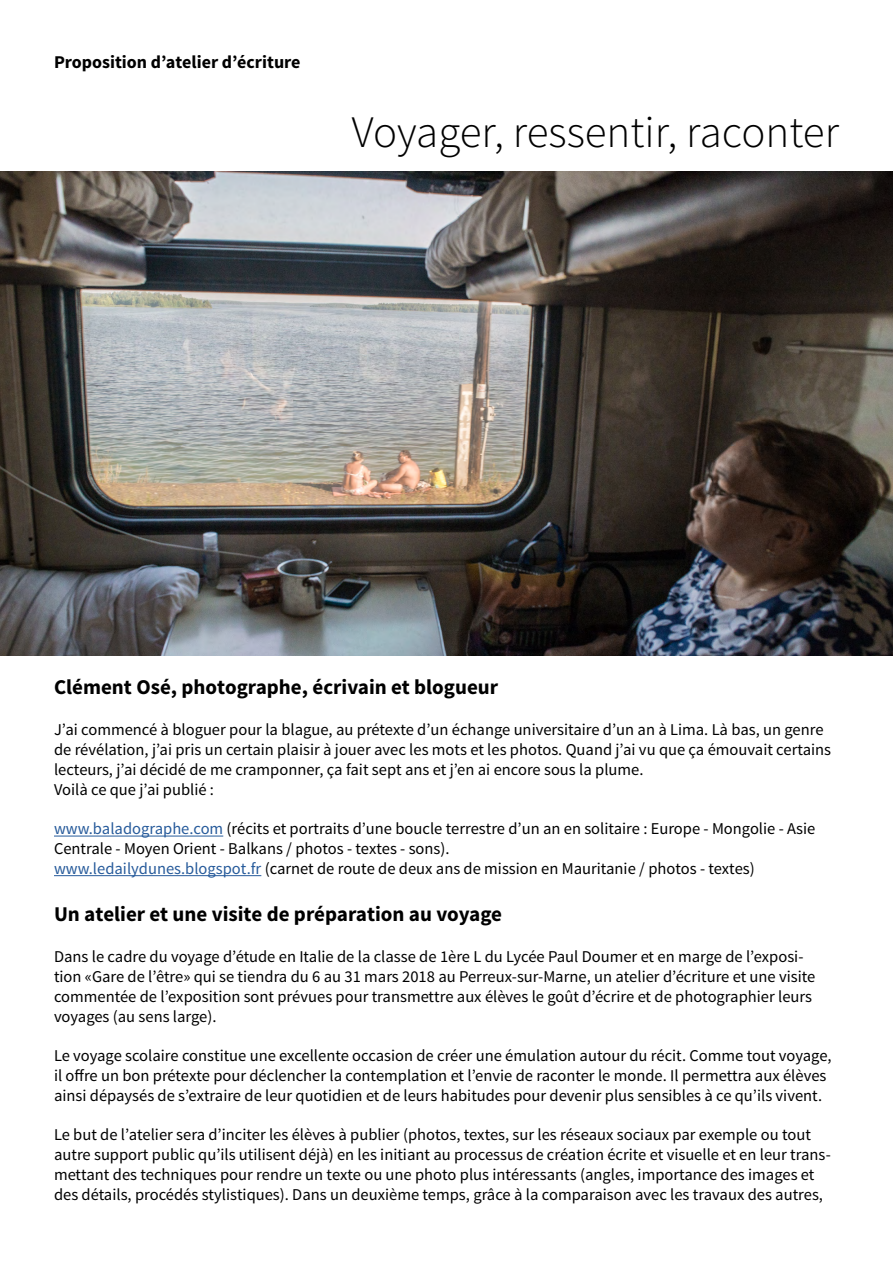
<style>
.page{position:relative;width:893px;height:1263px;background:#fff}
.page>*{position:absolute;margin:0;border:0;box-sizing:border-box;transform-origin:0 0}
.t1{font:300 45px "Source Sans Pro";color:#000}
.t2{font:700 21px "Source Sans Pro";color:#000}
.t3{font:700 18px "Source Sans Pro";color:#000}
.t4{font:16.5px/19.8px "Source Sans Pro";color:#000}
.s1{color:#275b9b}
</style>
<div class="page">
<hr style="left:54px;top:836px;width:169px;height:1px;background:#275b9b">
<hr style="left:54px;top:875px;width:207px;height:1px;background:#275b9b">
<img style="left:0;top:171px;width:893px;height:485px">
<p class="t3" style="left:54px;top:50px;width:248px">Proposition d’atelier d’écriture</p>
<h1 class="t1" style="left:352px;top:104px;width:488px">Voyager, ressentir, raconter</h1>
<p class="t2" style="left:54px;top:673px;width:446px">Clément Osé, photographe, écrivain et blogueur</p>
<p class="t4" style="left:54px;top:720px;width:779px">J’ai commencé à bloguer pour la blague, au prétexte d’un échange universitaire d’un an à Lima. Là bas, un genre de révélation, j’ai pris un certain plaisir à jouer avec les mots et les photos. Quand j’ai vu que ça émouvait certains lecteurs, j’ai décidé de me cramponner, ça fait sept ans et j’en ai encore sous la plume.<br>Voilà ce que j’ai publié :</p>
<p class="t4" style="left:54px;top:819px;width:763px"><span class="s1">www.baladographe.com</span> (récits et portraits d’une boucle terrestre d’un an en solitaire : Europe - Mongolie - Asie<br>Centrale - Moyen Orient - Balkans / photos - textes - sons).<br><span class="s1">www.ledailydunes.blogspot.fr</span> (carnet de route de deux ans de mission en Mauritanie / photos - textes)</p>
<p class="t2" style="left:54px;top:900px;width:450px">Un atelier et une visite de préparation au voyage</p>
<p class="t4" style="left:54px;top:947px;width:763px">Dans le cadre du voyage d’étude en Italie de la classe de 1ère L du Lycée Paul Doumer et en marge de l’exposi&shy;tion «Gare de l’être» qui se tiendra du 6 au 31 mars 2018 au Perreux-sur-Marne, un atelier d’écriture et une visite commentée de l’exposition sont prévues pour transmettre aux élèves le goût d’écrire et de photographier leurs voyages (au sens large).</p>
<p class="t4" style="left:54px;top:1046px;width:779px">Le voyage scolaire constitue une excellente occasion de créer une émulation autour du récit. Comme tout voyage, il offre un bon prétexte pour déclencher la contemplation et l’envie de raconter le monde. Il permettra aux élèves ainsi dépaysés de s’extraire de leur quotidien et de leurs habitudes pour devenir plus sensibles à ce qu’ils vivent.</p>
<p class="t4" style="left:54px;top:1125px;width:778px">Le but de l’atelier sera d’inciter les élèves à publier (photos, textes, sur les réseaux sociaux par exemple ou tout autre support public qu’ils utilisent déjà) en les initiant au processus de création écrite et visuelle et en leur trans&shy;mettant des techniques pour rendre un texte ou une photo plus intéressants (angles, importance des images et des détails, procédés stylistiques). Dans un deuxième temps, grâce à la comparaison avec les travaux des autres,</p>
</div>
